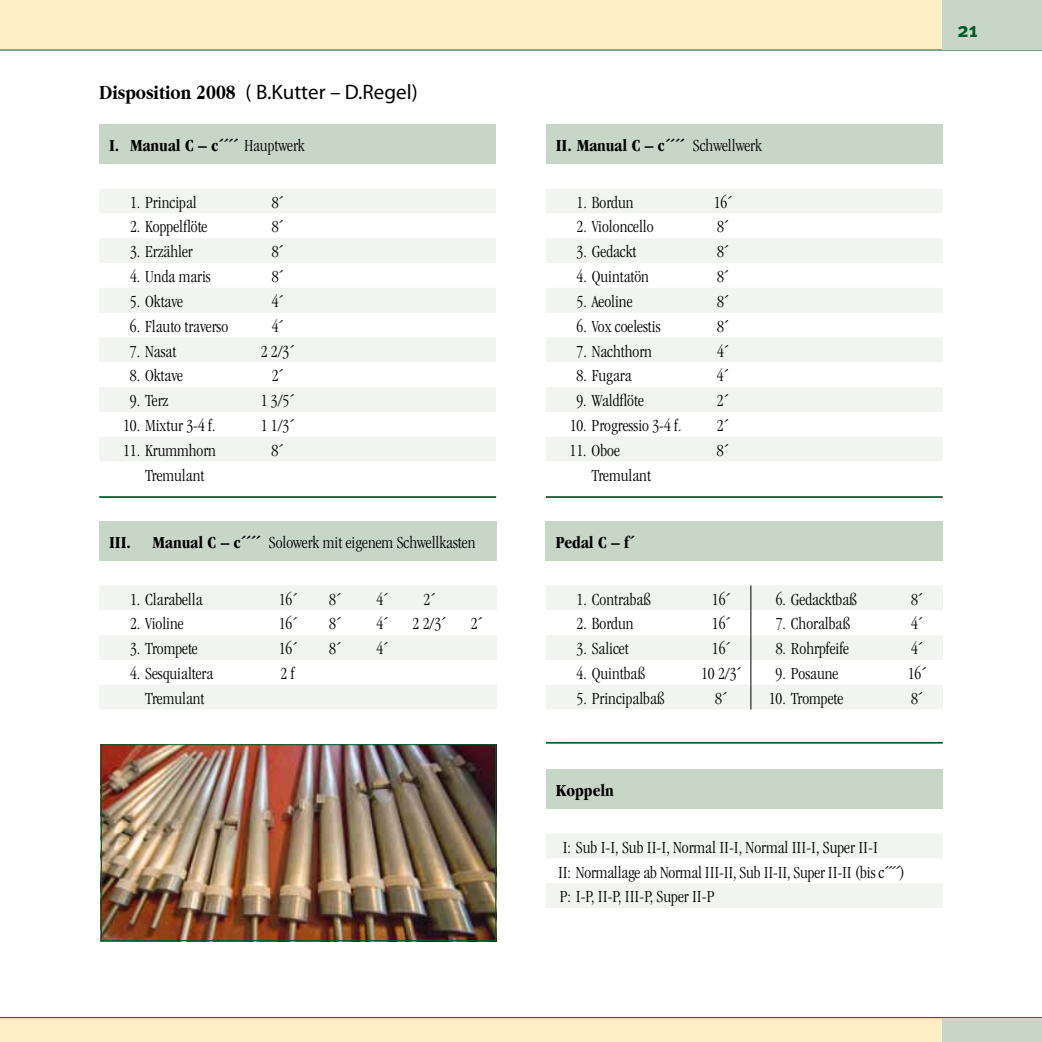
<style>
.page{position:relative;width:1042px;height:1042px;background:#fff}
.page>*{position:absolute;margin:0;border:0;box-sizing:border-box;transform-origin:0 0}
.t1{font:21px "Myriad Pro";color:#000}
.t2{font:700 21px "Meta Plus";color:#005b27}
.t3{font:300 condensed 17.5px/24.8px "Garamond";color:#000}
.t4{font:700 condensed 17.5px "Garamond";color:#000}
.s1{font-family:"Garamond";font-weight:700;font-stretch:condensed}
.s2{font-weight:300}
.s3{font-weight:700}
</style>
<div class="page">
<div style="left:0;top:0;width:1042px;height:51px;background:#fdeec6"></div>
<svg style="left:0;top:1017px;width:1042px;height:25px"></svg>
<div style="left:943px;top:0;width:99px;height:50px;background:#c8d6c8"></div>
<div style="left:943px;top:1018px;width:99px;height:24px;background:#c8d6c8"></div>
<div style="left:546px;top:769px;width:397px;height:40px;background:#c8d6c8"></div>
<svg style="left:546px;top:834px;width:397px;height:74px"></svg>
<hr style="left:99px;top:496px;width:397px;height:2px;background:#005b27">
<div style="left:99px;top:124px;width:397px;height:40px;background:#c8d6c8"></div>
<svg style="left:99px;top:189px;width:397px;height:272px;fill:#f1f4f1"></svg>
<div style="left:99px;top:521px;width:398px;height:40px;background:#c8d6c8"></div>
<svg style="left:99px;top:586px;width:398px;height:123px;fill:#f1f4f1"></svg>
<hr style="left:546px;top:496px;width:397px;height:2px;background:#005b27">
<div style="left:546px;top:124px;width:397px;height:40px;background:#c8d6c8"></div>
<svg style="left:546px;top:189px;width:397px;height:272px;fill:#f1f4f1"></svg>
<hr style="left:546px;top:742px;width:397px;height:1px;background:#005b27">
<div style="left:546px;top:521px;width:397px;height:40px;background:#c8d6c8"></div>
<svg style="left:546px;top:585px;width:397px;height:124px;fill:#f1f4f1"></svg>
<svg style="left:750px;top:585px;width:1px;height:124px"></svg>
<img style="left:103px;top:746px;width:391px;height:193px">
<div style="left:101px;top:744px;width:395px;height:197px;border:1px solid #005b27"></div>
<p class="t2" style="left:957px;top:18px;width:22px">21</p>
<p class="t1" style="left:99px;top:79px;width:320px"><span class="s1">Disposition 2008</span> ( B.Kutter – D.Regel)</p>
<p class="t4" style="left:109px;top:135px;width:197px">I. Manual C – c´´´´ <span class="s2">Hauptwerk</span></p>
<p class="t4" style="left:556px;top:135px;width:208px">II. Manual C – c´´´´ <span class="s2">Schwellwerk</span></p>
<p class="t3" style="left:130px;top:190px;width:68px">1. Principal</p>
<p class="t3" style="left:272px;top:190px;width:12px">8´</p>
<p class="t3" style="left:130px;top:215px;width:79px">2. Koppelflöte</p>
<p class="t3" style="left:272px;top:215px;width:12px">8´</p>
<p class="t3" style="left:130px;top:239px;width:64px">3. Erzähler</p>
<p class="t3" style="left:272px;top:239px;width:12px">8´</p>
<p class="t3" style="left:130px;top:264px;width:82px">4. Unda maris</p>
<p class="t3" style="left:272px;top:264px;width:12px">8´</p>
<p class="t3" style="left:130px;top:289px;width:55px">5. Oktave</p>
<p class="t3" style="left:272px;top:289px;width:12px">4´</p>
<p class="t3" style="left:130px;top:314px;width:100px">6. Flauto traverso</p>
<p class="t3" style="left:272px;top:314px;width:12px">4´</p>
<p class="t3" style="left:130px;top:339px;width:48px">7. Nasat</p>
<p class="t3" style="left:261px;top:339px;width:34px">2 2/3´</p>
<p class="t3" style="left:130px;top:363px;width:55px">8. Oktave</p>
<p class="t3" style="left:272px;top:363px;width:12px">2´</p>
<p class="t3" style="left:130px;top:388px;width:40px">9. Terz</p>
<p class="t3" style="left:261px;top:388px;width:34px">1 3/5´</p>
<p class="t3" style="left:123px;top:413px;width:94px">10. Mixtur 3-4 f.</p>
<p class="t3" style="left:261px;top:413px;width:34px">1 1/3´</p>
<p class="t3" style="left:123px;top:438px;width:94px">11. Krummhorn</p>
<p class="t3" style="left:272px;top:438px;width:12px">8´</p>
<p class="t3" style="left:145px;top:463px;width:61px">Tremulant</p>
<p class="t3" style="left:576px;top:190px;width:58px">1. Bordun</p>
<p class="t3" style="left:714px;top:190px;width:19px">16´</p>
<p class="t3" style="left:576px;top:215px;width:79px">2. Violoncello</p>
<p class="t3" style="left:717px;top:215px;width:12px">8´</p>
<p class="t3" style="left:576px;top:239px;width:61px">3. Gedackt</p>
<p class="t3" style="left:717px;top:239px;width:12px">8´</p>
<p class="t3" style="left:576px;top:264px;width:74px">4. Quintatön</p>
<p class="t3" style="left:717px;top:264px;width:12px">8´</p>
<p class="t3" style="left:576px;top:289px;width:57px">5. Aeoline</p>
<p class="t3" style="left:717px;top:289px;width:12px">8´</p>
<p class="t3" style="left:576px;top:314px;width:85px">6. Vox coelestis</p>
<p class="t3" style="left:717px;top:314px;width:12px">8´</p>
<p class="t3" style="left:576px;top:339px;width:77px">7. Nachthorn</p>
<p class="t3" style="left:717px;top:339px;width:12px">4´</p>
<p class="t3" style="left:576px;top:363px;width:57px">8. Fugara</p>
<p class="t3" style="left:717px;top:363px;width:12px">4´</p>
<p class="t3" style="left:576px;top:388px;width:69px">9. Waldflöte</p>
<p class="t3" style="left:717px;top:388px;width:12px">2´</p>
<p class="t3" style="left:570px;top:413px;width:113px">10. Progressio 3-4 f.</p>
<p class="t3" style="left:717px;top:413px;width:12px">2´</p>
<p class="t3" style="left:570px;top:438px;width:52px">11. Oboe</p>
<p class="t3" style="left:717px;top:438px;width:12px">8´</p>
<p class="t3" style="left:591px;top:463px;width:61px">Tremulant</p>
<p class="t3" style="left:109px;top:530px;width:368px"><span class="s3">III. Manual C – c´´´´</span> Solowerk mit eigenem Schwellkasten</p>
<p class="t4" style="left:556px;top:532px;width:80px">Pedal C – f´</p>
<p class="t3" style="left:130px;top:587px;width:74px">1. Clarabella</p>
<p class="t3" style="left:279px;top:587px;width:19px">16´</p>
<p class="t3" style="left:329px;top:587px;width:12px">8´</p>
<p class="t3" style="left:376px;top:587px;width:12px">4´</p>
<p class="t3" style="left:423px;top:587px;width:12px">2´</p>
<p class="t3" style="left:130px;top:611px;width:55px">2. Violine</p>
<p class="t3" style="left:279px;top:611px;width:19px">16´</p>
<p class="t3" style="left:329px;top:611px;width:12px">8´</p>
<p class="t3" style="left:376px;top:611px;width:12px">4´</p>
<p class="t3" style="left:413px;top:611px;width:34px">2 2/3´</p>
<p class="t3" style="left:471px;top:611px;width:12px">2´</p>
<p class="t3" style="left:130px;top:636px;width:69px">3. Trompete</p>
<p class="t3" style="left:279px;top:636px;width:19px">16´</p>
<p class="t3" style="left:329px;top:636px;width:12px">8´</p>
<p class="t3" style="left:376px;top:636px;width:12px">4´</p>
<p class="t3" style="left:130px;top:661px;width:85px">4. Sesquialtera</p>
<p class="t3" style="left:280px;top:661px;width:16px">2 f</p>
<p class="t3" style="left:145px;top:686px;width:61px">Tremulant</p>
<p class="t3" style="left:576px;top:587px;width:76px">1. Contrabaß</p>
<p class="t3" style="left:712px;top:587px;width:19px">16´</p>
<p class="t3" style="left:776px;top:587px;width:83px">6. Gedacktbaß</p>
<p class="t3" style="left:911px;top:587px;width:12px">8´</p>
<p class="t3" style="left:576px;top:611px;width:58px">2. Bordun</p>
<p class="t3" style="left:712px;top:611px;width:19px">16´</p>
<p class="t3" style="left:775px;top:611px;width:76px">7. Choralbaß</p>
<p class="t3" style="left:911px;top:611px;width:12px">4´</p>
<p class="t3" style="left:576px;top:636px;width:54px">3. Salicet</p>
<p class="t3" style="left:712px;top:636px;width:19px">16´</p>
<p class="t3" style="left:775px;top:636px;width:75px">8. Rohrpfeife</p>
<p class="t3" style="left:911px;top:636px;width:12px">4´</p>
<p class="t3" style="left:576px;top:661px;width:70px">4. Quintbaß</p>
<p class="t3" style="left:701px;top:661px;width:41px">10 2/3´</p>
<p class="t3" style="left:775px;top:661px;width:64px">9. Posaune</p>
<p class="t3" style="left:907px;top:661px;width:19px">16´</p>
<p class="t3" style="left:576px;top:686px;width:90px">5. Principalbaß</p>
<p class="t3" style="left:715px;top:686px;width:12px">8´</p>
<p class="t3" style="left:769px;top:686px;width:76px">10. Trompete</p>
<p class="t3" style="left:911px;top:686px;width:12px">8´</p>
<p class="t4" style="left:556px;top:780px;width:60px">Koppeln</p>
<p class="t3" style="left:558px;top:835px;width:348px">I: Sub I-I, Sub II-I, Normal II-I, Normal III-I, Super II-I<br>II: Normallage ab Normal III-II, Sub II-II, Super II-II (bis c´´´´)<br>P: I-P, II-P, III-P, Super II-P</p>
</div>
